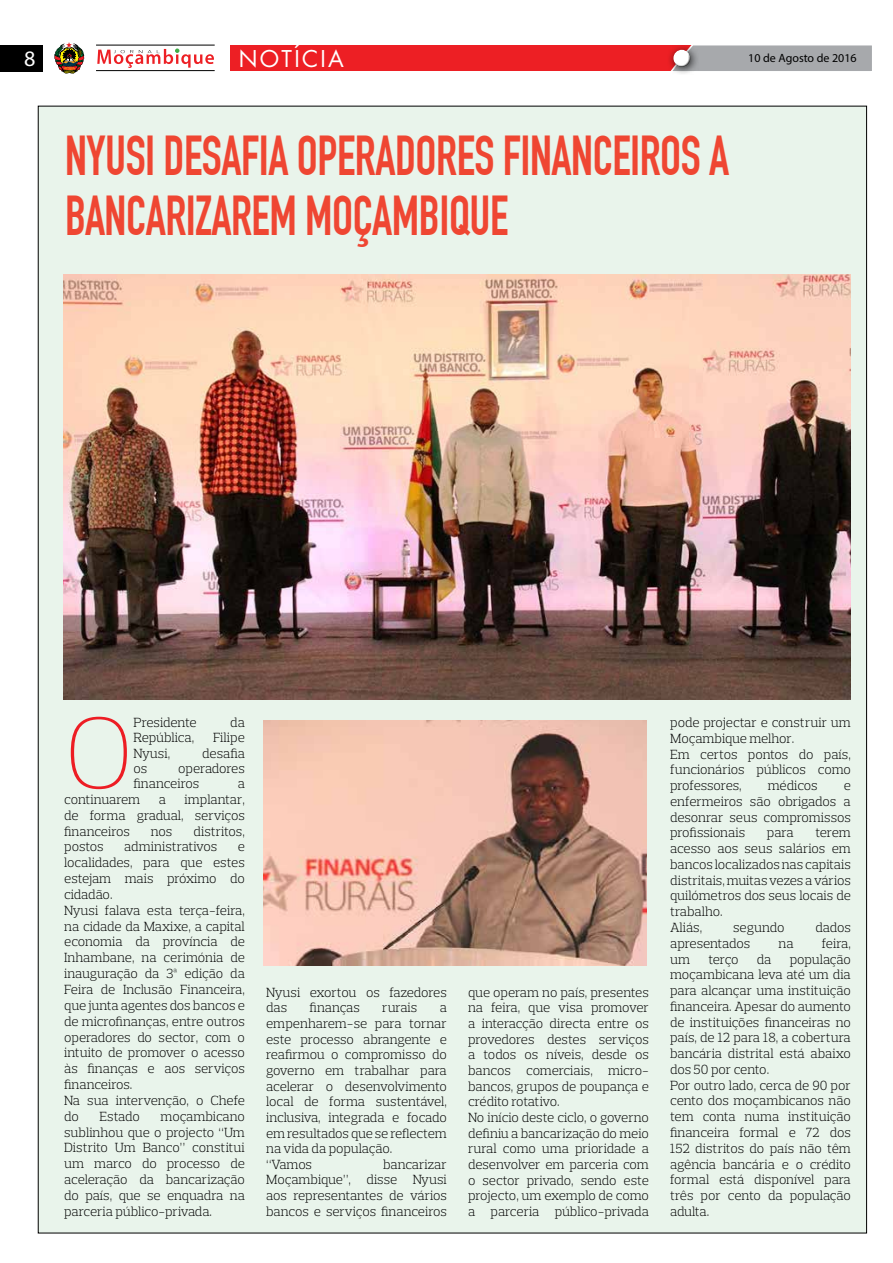
<style>
.page{position:relative;width:893px;height:1263px;background:#fff}
.page>*{position:absolute;margin:0;border:0;box-sizing:border-box;transform-origin:0 0}
.t1{font:200 103.5px "Prelo Slab";color:#ed1d24}
.t2{font:700 54.9px/59.7px "DIN Condensed";letter-spacing:-.01em;color:#ef4632;scale:.9 1}
.t3{font:22.5px "Futura";letter-spacing:.1em;color:#fff}
.t4{font:22.2px "Myriad Pro";color:#fff}
.t5{font:300 13.5px/15.8px "Prelo Slab";letter-spacing:-.01em;color:#000}
.t6{font:12px "Myriad Pro";color:#000}
</style>
<div class="page">
<div style="left:38px;top:106px;width:829px;height:1127px;background:#e9f4eb"></div>
<div style="left:230px;top:45px;width:642px;height:26px;background:#ed1f24"></div>
<div style="left:699px;top:45px;width:173px;height:26px;background:#a7a9ac"></div>
<div style="left:0;top:45px;width:43px;height:26px;background:#000"></div>
<div style="left:42px;top:31px;width:55px;height:55px;background:#fff"></div>
<svg style="left:54px;top:42px;width:30px;height:32px"></svg>
<div style="left:667px;top:44px;width:32px;height:32px;background:#000;opacity:.75"></div>
<div style="left:672px;top:49px;width:20px;height:14px;background:#fff;opacity:.75"></div>
<div style="left:672px;top:52px;width:20px;height:17px;background:#000;opacity:.75"></div>
<hr style="left:96px;top:70px;width:119px;height:1px;background:#000">
<hr style="left:96px;top:45px;width:119px;height:1px;background:#000">
<svg style="left:97px;top:48px;width:117px;height:20px"></svg>
<img style="left:64px;top:274px;width:787px;height:426px">
<img style="left:264px;top:720px;width:382px;height:246px">
<h3 class="t4" style="left:24px;top:45px;width:13px">8</h3>
<h3 class="t3" style="left:239px;top:43px;width:106px">NOTÍCIA</h3>
<p class="t6" style="left:748px;top:51px;width:110px">10 de Agosto de 2016</p>
<h2 class="t2" style="left:65px;top:126px;width:739px">NYUSI DESAFIA OPERADORES FINANCEIROS A<br>BANCARIZAREM MOÇAMBIQUE</h2>
<h1 class="t1" style="left:64px;top:690px;width:71px">O</h1>
<p class="t5" style="left:134px;top:714px;width:65px">Presidente</p>
<p class="t5" style="left:230px;top:714px;width:16px">da</p>
<p class="t5" style="left:134px;top:730px;width:62px">República,</p>
<p class="t5" style="left:213px;top:730px;width:33px">Filipe</p>
<p class="t5" style="left:134px;top:745px;width:38px">Nyusi,</p>
<p class="t5" style="left:202px;top:745px;width:44px">desafia</p>
<p class="t5" style="left:134px;top:760px;width:15px">os</p>
<p class="t5" style="left:134px;top:760px;width:113px;line-height:15.3px;text-indent:45px">operadores financeiros</p>
<p class="t5" style="left:238px;top:776px;width:9px">a</p>
<p class="t5" style="left:64px;top:791px;width:182px;text-align:justify;text-indent:120px">implantar, de forma gradual, serviços financeiros</p>
<p class="t5" style="left:64px;top:791px;width:78px">continuarem</p>
<p class="t5" style="left:159px;top:791px;width:9px">a</p>
<p class="t5" style="left:151px;top:823px;width:23px">nos</p>
<p class="t5" style="left:193px;top:823px;width:53px">distritos,</p>
<p class="t5" style="left:64px;top:839px;width:41px">postos</p>
<p class="t5" style="left:124px;top:839px;width:94px">administrativos</p>
<p class="t5" style="left:64px;top:839px;width:182px;text-indent:174px">e localidades, para que estes estejam mais próximo do cidadão.<br>Nyusi falava esta terça-feira, na cidade da Maxixe, a capital economia da província de<br>Inhambane, na cerimónia de inauguração da 3ª edição da<br>Feira de Inclusão Financeira, que junta agentes dos bancos e de microfinanças, entre outros operadores do sector, com o intuito de promover o acesso às finanças e aos serviços financeiros.<br>Na sua intervenção, o Chefe do</p>
<p class="t5" style="left:64px;top:1108px;width:182px;text-align:justify;text-indent:96px">moçambicano sublinhou que o projecto “Um Distrito Um Banco” constitui um marco do processo de aceleração da bancarização do país, que se enquadra na parceria público-privada.</p>
<p class="t5" style="left:100px;top:1108px;width:42px">Estado</p>
<p class="t5" style="left:266px;top:984px;width:182px">Nyusi exortou os fazedores das</p>
<p class="t5" style="left:310px;top:1000px;width:52px">finanças</p>
<p class="t5" style="left:382px;top:1000px;width:37px">rurais</p>
<p class="t5" style="left:266px;top:1000px;width:182px;text-indent:173px">a empenharem-se para tornar este processo abrangente e reafirmou o compromisso do governo em trabalhar para acelerar o desenvolvimento local de forma sustentável, inclusiva, integrada e focado em resultados que se reflectem na vida da população.<br>“Vamos</p>
<p class="t5" style="left:266px;top:1156px;width:182px;text-align:justify;text-indent:117px">bancarizar Moçambique”, disse Nyusi aos representantes de vários bancos e serviços financeiros</p>
<p class="t5" style="left:468px;top:984px;width:182px">que operam no país, presentes na feira, que visa promover a interacção directa entre os provedores destes serviços a todos os níveis, desde os bancos comerciais, micro&shy;bancos, grupos de poupança e crédito rotativo.<br>No início deste ciclo, o governo definiu a bancarização do meio rural como uma prioridade a desenvolver em parceria com o sector privado, sendo este projecto, um exemplo de como a parceria público-privada</p>
<p class="t5" style="left:670px;top:714px;width:182px">pode projectar e construir um<br>Moçambique melhor.<br>Em certos pontos do país, funcionários públicos como professores,</p>
<p class="t5" style="left:768px;top:778px;width:51px">médicos</p>
<p class="t5" style="left:670px;top:778px;width:182px;text-align:justify;text-indent:174px">e enfermeiros são obrigados a desonrar seus compromissos profissionais</p>
<p class="t5" style="left:670px;top:825px;width:182px;text-indent:145px">terem acesso aos seus salários em bancos localizados nas capitais distritais, muitas vezes a vários quilómetros dos seus locais de trabalho.<br>Aliás,</p>
<p class="t5" style="left:767px;top:825px;width:28px">para</p>
<p class="t5" style="left:733px;top:919px;width:53px">segundo</p>
<p class="t5" style="left:815px;top:919px;width:37px">dados</p>
<p class="t5" style="left:670px;top:935px;width:82px">apresentados</p>
<p class="t5" style="left:778px;top:935px;width:17px">na</p>
<p class="t5" style="left:822px;top:935px;width:30px">feira,</p>
<p class="t5" style="left:670px;top:951px;width:21px">um</p>
<p class="t5" style="left:708px;top:951px;width:32px">terço</p>
<p class="t5" style="left:757px;top:951px;width:16px">da</p>
<p class="t5" style="left:670px;top:951px;width:182px;text-indent:120px">população moçambicana leva até um dia para alcançar uma instituição financeira. Apesar do aumento de instituições financeiras no país, de 12 para 18, a cobertura bancária distrital está abaixo dos 50 por cento.<br>Por outro lado, cerca de 90 por cento dos moçambicanos não tem conta numa instituição financeira formal e 72 dos<br>152 distritos do país não têm agência bancária e o crédito formal está disponível para três por cento da população adulta.</p>
</div>
